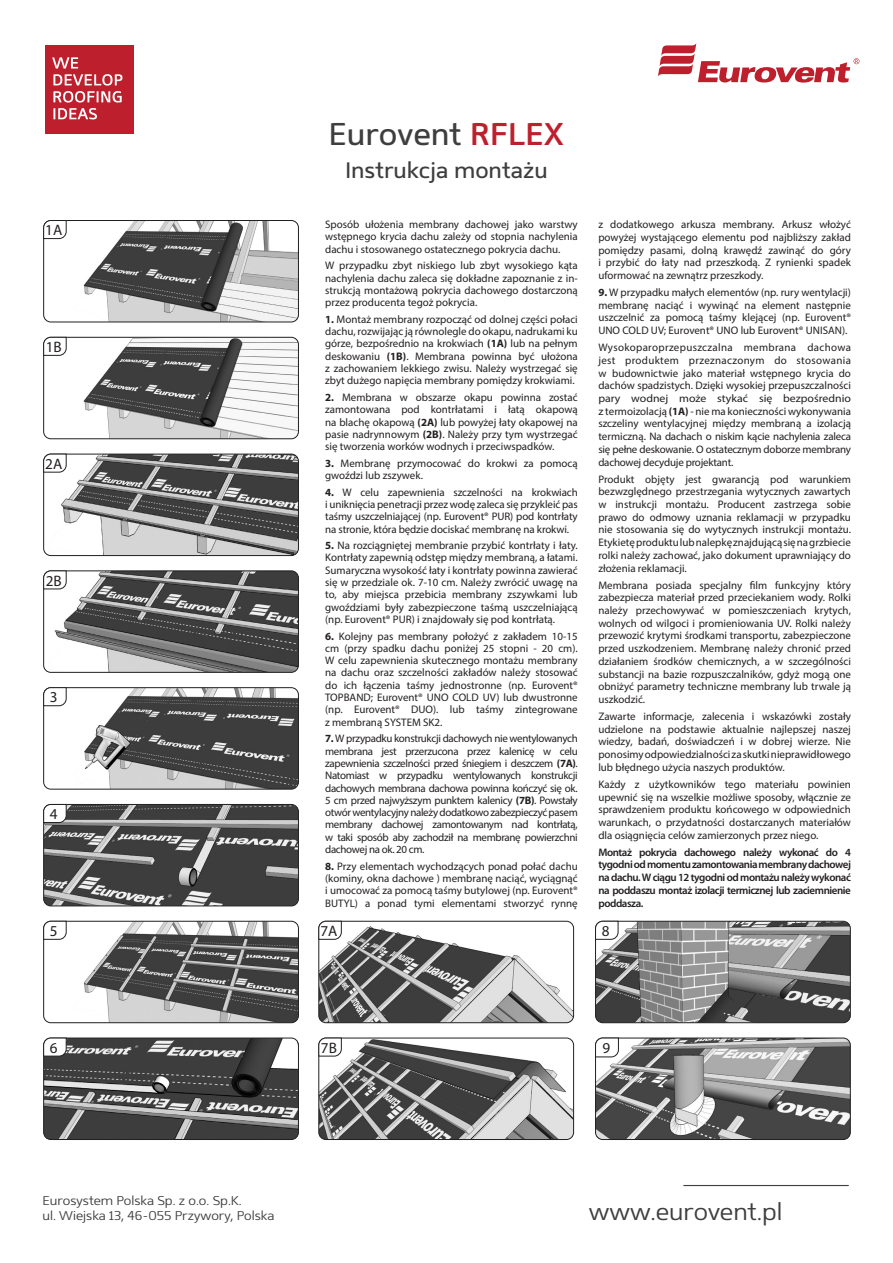
<style>
.page{position:relative;width:893px;height:1263px;background:#fff}
.page>*{position:absolute;margin:0;border:0;box-sizing:border-box;transform-origin:0 0}
.Nagłowek-wersja_języ{font:31.5px "Mentone";color:#3e3e3f}
.t1{font:300 24px "Mentone";color:#3e3e3f}
.Nagłowek-wersja_języ-2{font:22.5px "Mentone";color:#3e3e3f}
.t2{font:15.15px "Myriad Pro";color:#231f20}
.t3{font:300 12.75px/15.3px "Mentone";color:#3e3e3f}
.TEKST{font:10.95px/12.3px "Myriad Pro";color:#231f20;text-align:justify}
.TEKST-2{font:600 10.95px/12.8px "Myriad Pro";letter-spacing:-.04em;color:#231f20;text-align:justify}
.s1{font-weight:600;color:#be1f2c}
.s2{font-weight:700}
</style>
<div class="page">
<svg style="left:45px;top:45px;width:89px;height:89px;background:#c53a46"></svg>
<svg style="left:658px;top:43px;width:201px;height:40px"></svg>
<hr style="left:683px;top:1185px;width:166px;height:1px;background:#3e3e3f">
<img style="left:44px;top:220px;width:254px;height:102px">
<div style="left:43px;top:220px;width:256px;height:102px;border:1px solid #231f20;border-radius:7px"></div>
<svg style="left:43px;top:220px;width:24px;height:19px"></svg>
<img style="left:44px;top:337px;width:254px;height:102px">
<div style="left:43px;top:337px;width:256px;height:102px;border:1px solid #231f20;border-radius:7px"></div>
<svg style="left:43px;top:337px;width:24px;height:19px"></svg>
<img style="left:45px;top:454px;width:253px;height:101px">
<div style="left:43px;top:454px;width:256px;height:102px;border:1px solid #231f20;border-radius:7px"></div>
<svg style="left:43px;top:453px;width:24px;height:20px"></svg>
<img style="left:45px;top:572px;width:252px;height:99px">
<div style="left:43px;top:570px;width:256px;height:103px;border:1px solid #231f20;border-radius:7px"></div>
<svg style="left:43px;top:570px;width:24px;height:20px"></svg>
<img style="left:44px;top:689px;width:254px;height:100px">
<div style="left:43px;top:687px;width:256px;height:102px;border:1px solid #231f20;border-radius:7px"></div>
<svg style="left:43px;top:687px;width:24px;height:19px"></svg>
<img style="left:44px;top:804px;width:254px;height:102px">
<div style="left:43px;top:804px;width:256px;height:102px;border:1px solid #231f20;border-radius:7px"></div>
<svg style="left:43px;top:804px;width:24px;height:19px"></svg>
<img style="left:44px;top:921px;width:254px;height:102px">
<div style="left:43px;top:921px;width:256px;height:102px;border:1px solid #231f20;border-radius:7px"></div>
<svg style="left:43px;top:920px;width:24px;height:20px"></svg>
<img style="left:45px;top:1038px;width:253px;height:101px">
<div style="left:43px;top:1038px;width:256px;height:102px;border:1px solid #231f20;border-radius:7px"></div>
<svg style="left:43px;top:1037px;width:24px;height:20px"></svg>
<img style="left:319px;top:921px;width:255px;height:102px">
<div style="left:318px;top:921px;width:256px;height:102px;border:1px solid #231f20;border-radius:7px"></div>
<svg style="left:318px;top:920px;width:24px;height:20px"></svg>
<img style="left:320px;top:1038px;width:254px;height:101px">
<div style="left:318px;top:1038px;width:256px;height:102px;border:1px solid #231f20;border-radius:7px"></div>
<svg style="left:318px;top:1037px;width:24px;height:20px"></svg>
<img style="left:595px;top:921px;width:255px;height:102px">
<div style="left:595px;top:921px;width:256px;height:102px;border:1px solid #231f20;border-radius:7px"></div>
<svg style="left:595px;top:920px;width:24px;height:20px"></svg>
<img style="left:595px;top:1038px;width:255px;height:101px">
<div style="left:595px;top:1038px;width:256px;height:102px;border:1px solid #231f20;border-radius:7px"></div>
<svg style="left:595px;top:1037px;width:24px;height:21px"></svg>
<p class="t2" style="left:45px;top:221px;width:19px">1A</p>
<p class="t2" style="left:46px;top:338px;width:17px">1B</p>
<p class="t2" style="left:45px;top:454px;width:19px">2A</p>
<p class="t2" style="left:46px;top:571px;width:17px">2B</p>
<p class="t2" style="left:50px;top:688px;width:9px">3</p>
<p class="t2" style="left:50px;top:805px;width:9px">4</p>
<p class="t2" style="left:50px;top:921px;width:9px">5</p>
<p class="t2" style="left:50px;top:1038px;width:9px">6</p>
<p class="Nagłowek-wersja_języ" style="left:329px;top:115px;width:237px">Eurovent <span class="s1">RFLEX</span></p>
<p class="Nagłowek-wersja_języ-2" style="left:345px;top:157px;width:204px">Instrukcja montażu</p>
<p class="TEKST" style="left:325px;top:218px;width:254px">Sposób ułożenia membrany dachowej jako warstwy wstępnego krycia dachu zależy od stopnia nachylenia dachu i stosowanego ostatecznego pokrycia dachu.</p>
<p class="TEKST" style="left:325px;top:259px;width:254px">W przypadku zbyt niskiego lub zbyt wysokiego kąta nachylenia dachu zaleca się dokładne zapoznanie z in&shy;strukcją montażową pokrycia dachowego dostarczoną przez producenta tegoż pokrycia.</p>
<p class="TEKST" style="left:325px;top:313px;width:254px"><span class="s2">1.</span> Montaż membrany rozpocząć od dolnej części połaci dachu, rozwijając ją równolegle do okapu, nadrukami ku górze, bezpośrednio na krokwiach <span class="s2">(1A)</span> lub na pełnym deskowaniu <span class="s2">(1B)</span>. Membrana powinna być ułożona z zachowaniem lekkiego zwisu. Należy wystrzegać się zbyt dużego napięcia membrany pomiędzy krokwiami.</p>
<p class="TEKST" style="left:325px;top:391px;width:254px"><span class="s2">2.</span> Membrana w obszarze okapu powinna zostać zamontowana pod kontrłatami i łatą okapową na blachę okapową <span class="s2">(2A)</span> lub powyżej łaty okapowej na pasie nadrynnowym <span class="s2">(2B)</span>. Należy przy tym wystrzegać się tworzenia worków wodnych i przeciwspadków.</p>
<p class="TEKST" style="left:325px;top:457px;width:254px"><span class="s2">3.</span> Membranę przymocować do krokwi za pomocą gwoździ lub zszywek.</p>
<p class="TEKST" style="left:325px;top:486px;width:254px"><span class="s2">4.</span> W celu zapewnienia szczelności na krokwiach i uniknięcia penetracji przez wodę zaleca się przykleić pas taśmy uszczelniającej (np. Eurovent® PUR) pod kontrłaty na stronie, która będzie dociskać membranę na krokwi.</p>
<p class="TEKST" style="left:325px;top:539px;width:254px"><span class="s2">5.</span> Na rozciągniętej membranie przybić kontrłaty i łaty.<br>Kontrłaty zapewnią odstęp między membraną, a łatami.<br>Sumaryczna wysokość łaty i kontrłaty powinna zawierać się w przedziale ok. 7-10 cm. Należy zwrócić uwagę na to, aby miejsca przebicia membrany zszywkami lub gwoździami były zabezpieczone taśmą uszczelniającą (np. Eurovent® PUR) i znajdowały się pod kontrłatą.</p>
<p class="TEKST" style="left:325px;top:629px;width:254px"><span class="s2">6.</span> Kolejny pas membrany położyć z zakładem 10-15 cm (przy spadku dachu poniżej 25 stopni - 20 cm).<br>W celu zapewnienia skutecznego montażu membrany na dachu oraz szczelności zakładów należy stosować do ich łączenia taśmy jednostronne (np. Eurovent® TOPBAND; Eurovent® UNO COLD UV) lub dwustronne (np. Eurovent® DUO). lub taśmy zintegrowane z membraną SYSTEM SK2.</p>
<p class="TEKST" style="left:325px;top:732px;width:254px"><span class="s2">7.</span> W przypadku konstrukcji dachowych nie wentylowanych membrana jest przerzucona przez kalenicę w celu zapewnienia szczelności przed śniegiem i deszczem <span class="s2">(7A)</span>.<br>Natomiast w przypadku wentylowanych konstrukcji dachowych membrana dachowa powinna kończyć się ok.<br>5 cm przed najwyższym punktem kalenicy <span class="s2">(7B)</span>. Powstały otwór wentylacyjny należy dodatkowo zabezpieczyć pasem membrany dachowej zamontowanym nad kontrłatą, w taki sposób aby zachodził na membranę powierzchni dachowej na ok. 20 cm.</p>
<p class="TEKST" style="left:325px;top:860px;width:254px"><span class="s2">8.</span> Przy elementach wychodzących ponad połać dachu (kominy, okna dachowe ) membranę naciąć, wyciągnąć i umocować za pomocą taśmy butylowej (np. Eurovent® BUTYL) a ponad tymi elementami stworzyć rynnę</p>
<p class="t2" style="left:320px;top:921px;width:19px">7A</p>
<p class="TEKST" style="left:598px;top:218px;width:254px;line-height:12.8px">z dodatkowego arkusza membrany. Arkusz włożyć powyżej wystającego elementu pod najbliższy zakład pomiędzy pasami, dolną krawędź zawinąć do góry i przybić do łaty nad przeszkodą. Z rynienki spadek uformować na zewnątrz przeszkody.</p>
<p class="TEKST" style="left:598px;top:286px;width:254px;line-height:12.8px"><span class="s2">9.</span> W przypadku małych elementów (np. rury wentylacji) membranę naciąć i wywinąć na element następnie uszczelnić za pomocą taśmy klejącej (np. Eurovent® UNO COLD UV; Eurovent® UNO lub Eurovent® UNISAN).</p>
<p class="TEKST" style="left:598px;top:341px;width:254px;line-height:12.8px">Wysokoparoprzepuszczalna membrana dachowa jest produktem przeznaczonym do stosowania w budownictwie jako materiał wstępnego krycia do dachów spadzistych. Dzięki wysokiej przepuszczalności pary wodnej może stykać się bezpośrednio z termoizolacją <span class="s2">(1A)</span> - nie ma konieczności wykonywania szczeliny wentylacyjnej między membraną a izolacją termiczną. Na dachach o niskim kącie nachylenia zaleca się pełne deskowanie. O ostatecznym doborze membrany dachowej decyduje projektant.</p>
<p class="TEKST" style="left:598px;top:472px;width:254px;line-height:12.8px">Produkt objęty jest gwarancją pod warunkiem bezwzględnego przestrzegania wytycznych zawartych w instrukcji montażu. Producent zastrzega sobie prawo do odmowy uznania reklamacji w przypadku nie stosowania się do wytycznych instrukcji montażu.<br>Etykietę produktu lub nalepkę znajdującą się na grzbiecie rolki należy zachować, jako dokument uprawniający do złożenia reklamacji.</p>
<p class="TEKST" style="left:598px;top:578px;width:254px;line-height:12.8px">Membrana posiada specjalny film funkcyjny który zabezpiecza materiał przed przeciekaniem wody. Rolki należy przechowywać w pomieszczeniach krytych, wolnych od wilgoci i promieniowania UV. Rolki należy przewozić krytymi środkami transportu, zabezpieczone przed uszkodzeniem. Membranę należy chronić przed działaniem środków chemicznych, a w szczególności substancji na bazie rozpuszczalników, gdyż mogą one obniżyć parametry techniczne membrany lub trwale ją uszkodzić.</p>
<p class="TEKST" style="left:598px;top:710px;width:254px;line-height:12.8px">Zawarte informacje, zalecenia i wskazówki zostały udzielone na podstawie aktualnie najlepszej naszej wiedzy, badań, doświadczeń i w dobrej wierze. Nie ponosimy odpowiedzialności za skutki nieprawidłowego lub błędnego użycia naszych produktów.</p>
<p class="TEKST" style="left:598px;top:778px;width:254px;line-height:12.8px">Każdy z użytkowników tego materiału powinien upewnić się na wszelkie możliwe sposoby, włącznie ze sprawdzeniem produktu końcowego w odpowiednich warunkach, o przydatności dostarczanych materiałów dla osiągnięcia celów zamierzonych przez niego.</p>
<p class="TEKST-2" style="left:598px;top:845px;width:254px">Montaż pokrycia dachowego należy wykonać do 4 tygodni od momentu zamontowania membrany dachowej na dachu. W ciągu 12 tygodni od montażu należy wykonać na poddaszu montaż izolacji termicznej lub zaciemnienie poddasza.</p>
<p class="t2" style="left:602px;top:921px;width:9px">8</p>
<p class="t2" style="left:321px;top:1038px;width:17px">7B</p>
<p class="t2" style="left:602px;top:1039px;width:9px">9</p>
<p class="t3" style="left:43px;top:1193px;width:233px">Eurosystem Polska Sp. z o.o. Sp.K.<br>ul. Wiejska 13, 46-055 Przywory, Polska</p>
<h2 class="t1" style="left:589px;top:1198px;width:195px">www.eurovent.pl</h2>
</div>
